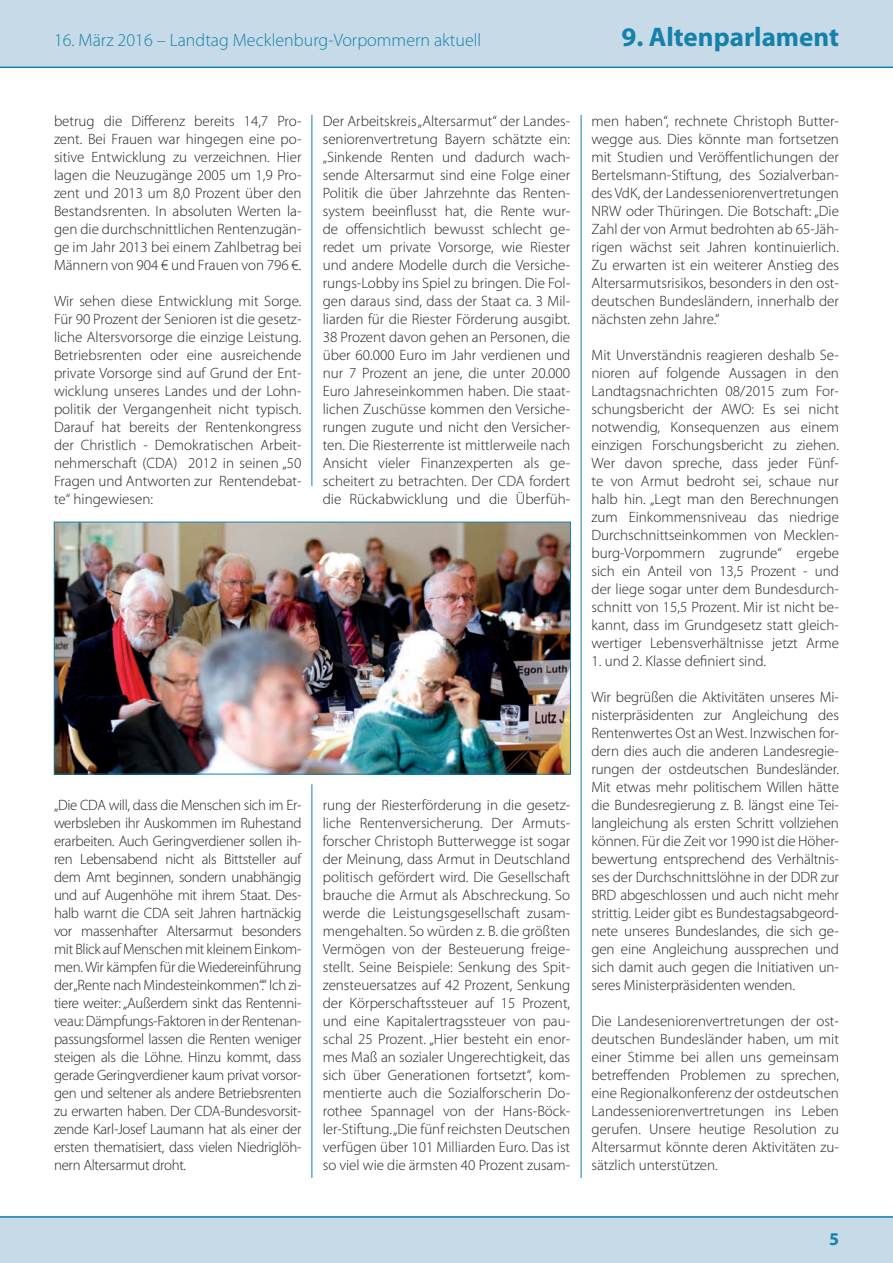
<style>
.page{position:relative;width:893px;height:1263px;background:#fff}
.page>*{position:absolute;margin:0;border:0;box-sizing:border-box;transform-origin:0 0}
.t1{font:700 27px "Myriad Pro";color:#1581aa}
.t2{font:300 18px "Myriad Pro";color:#1581aa}
.t3{font:700 18px "Myriad Pro";color:#1581aa}
.t4{font:300 15px/18px "Myriad Pro";color:#231f20;text-align:justify}
</style>
<div class="page">
<div style="left:0;top:1216px;width:893px;height:47px;background:#c7dae8"></div>
<div style="left:0;top:0;width:893px;height:68px;background:#c7dae8"></div>
<hr style="left:0;top:67px;width:893px;height:1px;background:#1581aa">
<hr style="left:0;top:1216px;width:893px;height:2px;background:#1581aa">
<img style="left:56px;top:524px;width:513px;height:248px">
<div style="left:54px;top:522px;width:517px;height:252px;border:1px solid #1581aa"></div>
<hr style="left:312px;top:784px;width:1px;height:394px;background:#1581aa">
<hr style="left:312px;top:115px;width:1px;height:371px;background:#1581aa">
<hr style="left:581px;top:115px;width:1px;height:1063px;background:#1581aa">
<p class="t2" style="left:54px;top:29px;width:429px">16. März 2016 – Landtag Mecklenburg-Vorpommern aktuell</p>
<h1 class="t1" style="left:621px;top:19px;width:219px">9. Altenparlament</h1>
<p class="t4" style="left:54px;top:112px;width:249px">betrug die Differenz bereits 14,7 Pro&shy;zent. Bei Frauen war hingegen eine po&shy;sitive Entwicklung zu verzeichnen. Hier lagen die Neuzugänge 2005 um 1,9 Pro&shy;zent und 2013 um 8,0 Prozent über den Bestandsrenten. In absoluten Werten la&shy;gen die durchschnittlichen Rentenzugän&shy;ge im Jahr 2013 bei einem Zahlbetrag bei Männern von 904 € und Frauen von 796 €.</p>
<p class="t4" style="left:54px;top:292px;width:249px">Wir sehen diese Entwicklung mit Sorge.<br>Für 90 Prozent der Senioren ist die gesetz&shy;liche Altersvorsorge die einzige Leistung.<br>Betriebsrenten oder eine ausreichende private Vorsorge sind auf Grund der Ent&shy;wicklung unseres Landes und der Lohn&shy;politik der Vergangenheit nicht typisch.<br>Darauf hat bereits der Rentenkongress der Christlich - Demokratischen Arbeit&shy;nehmerschaft (CDA) 2012 in seinen „50<br>Fragen und Antworten zur Rentendebat&shy;te“ hingewiesen:</p>
<p class="t4" style="left:323px;top:112px;width:249px">Der Arbeitskreis „Altersarmut“ der Landes&shy;seniorenvertretung Bayern schätzte ein: „Sinkende Renten und dadurch wach&shy;sende Altersarmut sind eine Folge einer Politik die über Jahrzehnte das Renten&shy;system beeinflusst hat, die Rente wur&shy;de offensichtlich bewusst schlecht ge&shy;redet um private Vorsorge, wie Riester und andere Modelle durch die Versiche&shy;rungs-Lobby ins Spiel zu bringen. Die Fol&shy;gen daraus sind, dass der Staat ca. 3 Mil&shy;liarden für die Riester Förderung ausgibt.<br>38 Prozent davon gehen an Personen, die über 60.000 Euro im Jahr verdienen und nur 7 Prozent an jene, die unter 20.000<br>Euro Jahreseinkommen haben. Die staat&shy;lichen Zuschüsse kommen den Versiche&shy;rungen zugute und nicht den Versicher&shy;ten. Die Riesterrente ist mittlerweile nach Ansicht vieler Finanzexperten als ge&shy;scheitert zu betrachten. Der CDA fordert die Rückabwicklung und die Überfüh-</p>
<p class="t4" style="left:54px;top:796px;width:249px">„Die CDA will, dass die Menschen sich im Er&shy;werbsleben ihr Auskommen im Ruhestand erarbeiten. Auch Geringverdiener sollen ih&shy;ren Lebensabend nicht als Bittsteller auf dem Amt beginnen, sondern unabhängig und auf Augenhöhe mit ihrem Staat. Des&shy;halb warnt die CDA seit Jahren hartnäckig vor massenhafter Altersarmut besonders mit Blick auf Menschen mit kleinem Einkom&shy;men. Wir kämpfen für die Wiedereinführung der „Rente nach Mindesteinkommen“.“ Ich zi&shy;tiere weiter: „Außerdem sinkt das Rentenni&shy;veau: Dämpfungs-Faktoren in der Rentenan&shy;passungsformel lassen die Renten weniger steigen als die Löhne. Hinzu kommt, dass gerade Geringverdiener kaum privat vorsor&shy;gen und seltener als andere Betriebsrenten zu erwarten haben. Der CDA-Bundesvorsit&shy;zende Karl-Josef Laumann hat als einer der ersten thematisiert, dass vielen Niedriglöh&shy;nern Altersarmut droht.</p>
<p class="t4" style="left:323px;top:796px;width:249px">rung der Riesterförderung in die gesetz&shy;liche Rentenversicherung. Der Armuts&shy;forscher Christoph Butterwegge ist sogar der Meinung, dass Armut in Deutschland politisch gefördert wird. Die Gesellschaft brauche die Armut als Abschreckung. So werde die Leistungsgesellschaft zusam&shy;mengehalten. So würden z. B. die größten Vermögen von der Besteuerung freige&shy;stellt. Seine Beispiele: Senkung des Spit&shy;zensteuersatzes auf 42 Prozent, Senkung der Körperschaftssteuer auf 15 Prozent, und eine Kapitalertragssteuer von pau&shy;schal 25 Prozent. „Hier besteht ein enor&shy;mes Maß an sozialer Ungerechtigkeit, das sich über Generationen fortsetzt“, kom&shy;mentierte auch die Sozialforscherin Do&shy;rothee Spannagel von der Hans-Böck&shy;ler-Stiftung. „Die fünf reichsten Deutschen verfügen über 101 Milliarden Euro. Das ist so viel wie die ärmsten 40 Prozent zusam-</p>
<p class="t4" style="left:591px;top:112px;width:249px">men haben“, rechnete Christoph Butter&shy;wegge aus. Dies könnte man fortsetzen mit Studien und Veröffentlichungen der Bertelsmann-Stiftung, des Sozialverban&shy;des VdK, der Landesseniorenvertretungen NRW oder Thüringen. Die Botschaft: „Die Zahl der von Armut bedrohten ab 65-Jäh&shy;rigen wächst seit Jahren kontinuierlich.<br>Zu erwarten ist ein weiterer Anstieg des Altersarmutsrisikos, besonders in den ost&shy;deutschen Bundesländern, innerhalb der nächsten zehn Jahre.“</p>
<p class="t4" style="left:591px;top:346px;width:249px">Mit Unverständnis reagieren deshalb Se&shy;nioren auf folgende Aussagen in den Landtagsnachrichten 08/2015 zum For&shy;schungsbericht der AWO: Es sei nicht notwendig, Konsequenzen aus einem einzigen Forschungsbericht zu ziehen.<br>Wer davon spreche, dass jeder Fünf&shy;te von Armut bedroht sei, schaue nur halb hin. „Legt man den Berechnungen zum Einkommensniveau das niedrige Durchschnittseinkommen von Mecklen&shy;burg-Vorpommern zugrunde“ ergebe sich ein Anteil von 13,5 Prozent - und der liege sogar unter dem Bundesdurch&shy;schnitt von 15,5 Prozent. Mir ist nicht be&shy;kannt, dass im Grundgesetz statt gleich&shy;wertiger Lebensverhältnisse jetzt Arme</p>
<p class="t4" style="left:591px;top:652px;width:176px">1. und 2. Klasse definiert sind.</p>
<p class="t4" style="left:591px;top:688px;width:249px">Wir begrüßen die Aktivitäten unseres Mi&shy;nisterpräsidenten zur Angleichung des Rentenwertes Ost an West. Inzwischen for&shy;dern dies auch die anderen Landesregie&shy;rungen der ostdeutschen Bundesländer.<br>Mit etwas mehr politischem Willen hätte die Bundesregierung z. B. längst eine Tei&shy;langleichung als ersten Schritt vollziehen können. Für die Zeit vor 1990 ist die Höher&shy;bewertung entsprechend des Verhältnis&shy;ses der Durchschnittslöhne in der DDR zur BRD abgeschlossen und auch nicht mehr strittig. Leider gibt es Bundestagsabgeord&shy;nete unseres Bundeslandes, die sich ge&shy;gen eine Angleichung aussprechen und sich damit auch gegen die Initiativen un&shy;seres Ministerpräsidenten wenden.</p>
<p class="t4" style="left:591px;top:1012px;width:249px">Die Landeseniorenvertretungen der ost&shy;deutschen Bundesländer haben, um mit einer Stimme bei allen uns gemeinsam betreffenden Problemen zu sprechen, eine Regionalkonferenz der ostdeutschen Landesseniorenvertretungen ins Leben gerufen. Unsere heutige Resolution zu Altersarmut könnte deren Aktivitäten zu&shy;sätzlich unterstützen.</p>
<p class="t3" style="left:829px;top:1227px;width:11px">5</p>
</div>
